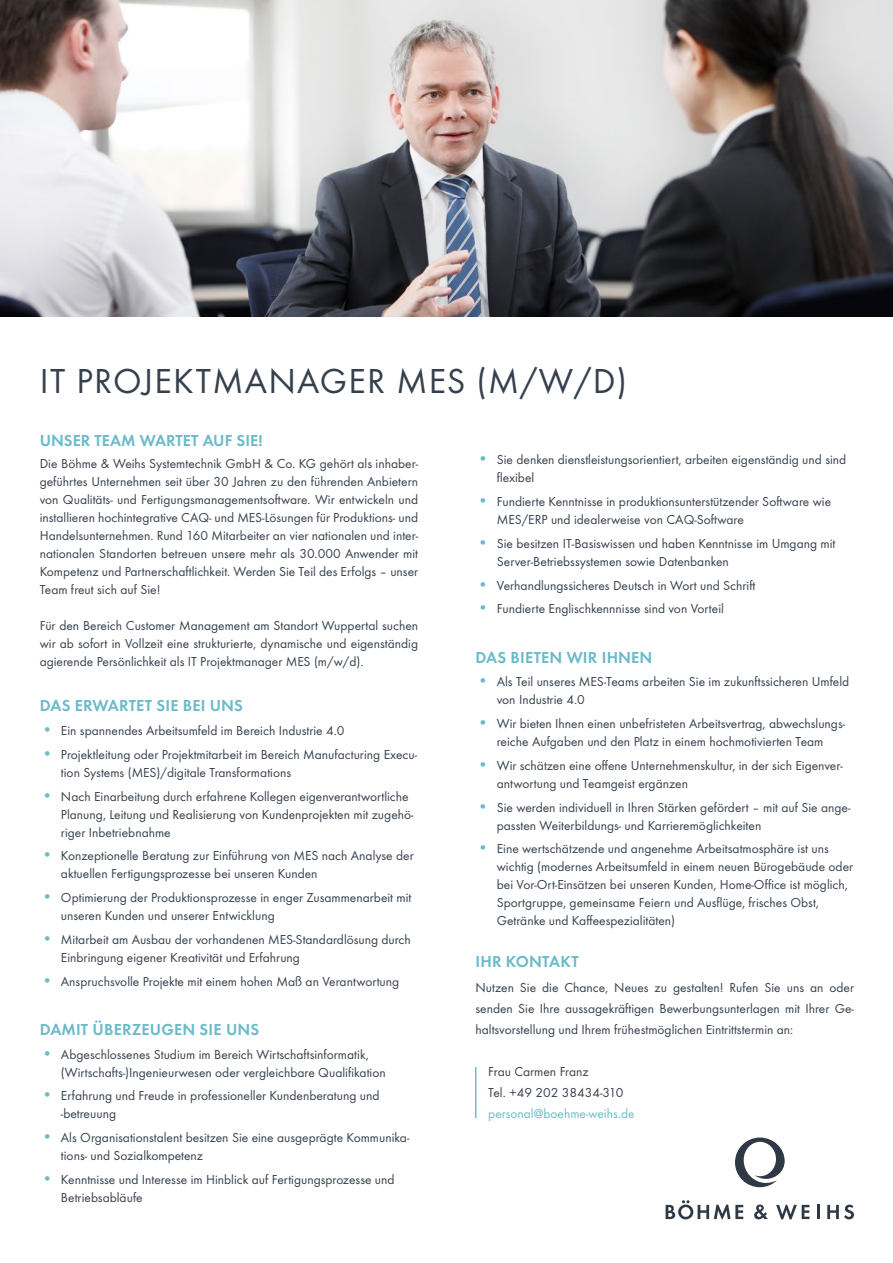
<style>
.page{position:relative;width:893px;height:1263px;background:#fff}
.page>*{position:absolute;margin:0;border:0;box-sizing:border-box;transform-origin:0 0}
.t1{font:36px "Function Pro";letter-spacing:.035em;color:#36404d}
.t2{font:600 16.5px "Function Pro";letter-spacing:.01em;color:#6cbaca}
.t3{font:13.5px/18px "Function Pro";color:#36404d}
.t4{font:13.5px "Function Pro";color:#6cbaca}
.s1{font-weight:500;font-size:16.5px;color:#6cbaca}
</style>
<div class="page">
<img style="left:0;top:0;width:893px;height:317px">
<svg style="left:666px;top:1200px;width:77px;height:19px"></svg>
<svg style="left:754px;top:1204px;width:14px;height:15px"></svg>
<svg style="left:776px;top:1205px;width:33px;height:14px"></svg>
<hr style="left:817px;top:1205px;width:3px;height:14px;background:#2f3845">
<svg style="left:827px;top:1204px;width:27px;height:15px"></svg>
<svg style="left:735px;top:1137px;width:50px;height:50px"></svg>
<hr style="left:475px;top:1067px;width:1px;height:51px;background:#6cbaca">
<h1 class="t1" style="left:40px;top:360px;width:589px">IT PROJEKTMANAGER MES (M/W/D)</h1>
<p class="t2" style="left:40px;top:430px;width:224px">UNSER TEAM WARTET AUF SIE!</p>
<p class="t3" style="left:40px;top:455px;width:380px;text-align:justify">Die Böhme &amp; Weihs Systemtechnik GmbH &amp; Co. KG gehört als inhaber&shy;geführtes Unternehmen seit über 30 Jahren zu den führenden Anbietern von Qualitäts- und Fertigungsmanagementsoftware. Wir entwickeln und installieren hochintegrative CAQ- und MES-Lösungen für Produktions- und Handelsunternehmen. Rund 160 Mitarbeiter an vier nationalen und inter&shy;nationalen Standorten betreuen unsere mehr als 30.000 Anwender mit Kompetenz und Partnerschaftlichkeit. Werden Sie Teil des Erfolgs – unser Team freut sich auf Sie!</p>
<p class="t3" style="left:40px;top:617px;width:380px;text-align:justify">Für den Bereich Customer Management am Standort Wuppertal suchen wir ab sofort in Vollzeit eine strukturierte, dynamische und eigenständig agierende Persönlichkeit als IT Projektmanager MES (m/w/d).</p>
<p class="t2" style="left:40px;top:696px;width:205px">DAS ERWARTET SIE BEI UNS</p>
<p class="t3" style="left:42px;top:721px;width:304px"><span class="s1">•</span> Ein spannendes Arbeitsumfeld im Bereich Industrie 4.0</p>
<p class="t3" style="left:61px;top:745px;width:358px;text-indent:-19px"><span class="s1">•</span> Projektleitung oder Projektmitarbeit im Bereich Manufacturing Execu&shy;tion Systems (MES)/digitale Transformations</p>
<p class="t3" style="left:61px;top:787px;width:354px;text-indent:-19px"><span class="s1">•</span> Nach Einarbeitung durch erfahrene Kollegen eigenverantwortliche<br>Planung, Leitung und Realisierung von Kundenprojekten mit zugehö&shy;riger Inbetriebnahme</p>
<p class="t3" style="left:61px;top:847px;width:354px;text-indent:-19px"><span class="s1">•</span> Konzeptionelle Beratung zur Einführung von MES nach Analyse der aktuellen Fertigungsprozesse bei unseren Kunden</p>
<p class="t3" style="left:61px;top:888px;width:352px;text-indent:-19px"><span class="s1">•</span> Optimierung der Produktionsprozesse in enger Zusammenarbeit mit unseren Kunden und unserer Entwicklung</p>
<p class="t3" style="left:61px;top:930px;width:351px;text-indent:-19px"><span class="s1">•</span> Mitarbeit am Ausbau der vorhandenen MES-Standardlösung durch<br>Einbringung eigener Kreativität und Erfahrung</p>
<p class="t3" style="left:42px;top:972px;width:359px"><span class="s1">•</span> Anspruchsvolle Projekte mit einem hohen Maß an Verantwortung</p>
<p class="t2" style="left:40px;top:1019px;width:221px">DAMIT ÜBERZEUGEN SIE UNS</p>
<p class="t3" style="left:61px;top:1045px;width:326px;text-indent:-19px"><span class="s1">•</span> Abgeschlossenes Studium im Bereich Wirtschaftsinformatik, (Wirtschafts-)Ingenieurwesen oder vergleichbare Qualifikation</p>
<p class="t3" style="left:61px;top:1087px;width:320px;text-indent:-19px"><span class="s1">•</span> Erfahrung und Freude in professioneller Kundenberatung und -betreuung</p>
<p class="t3" style="left:61px;top:1128px;width:350px;text-indent:-19px"><span class="s1">•</span> Als Organisationstalent besitzen Sie eine ausgeprägte Kommunika&shy;tions- und Sozialkompetenz</p>
<p class="t3" style="left:61px;top:1170px;width:335px;text-indent:-19px"><span class="s1">•</span> Kenntnisse und Interesse im Hinblick auf Fertigungsprozesse und<br>Betriebsabläufe</p>
<p class="t3" style="left:497px;top:451px;width:351px;text-indent:-19px"><span class="s1">•</span> Sie denken dienstleistungsorientiert, arbeiten eigenständig und sind flexibel</p>
<p class="t3" style="left:497px;top:492px;width:336px;text-indent:-19px"><span class="s1">•</span> Fundierte Kenntnisse in produktionsunterstützender Software wie<br>MES/ERP und idealerweise von CAQ-Software</p>
<p class="t3" style="left:497px;top:534px;width:340px;text-indent:-19px"><span class="s1">•</span> Sie besitzen IT-Basiswissen und haben Kenntnisse im Umgang mit<br>Server-Betriebssystemen sowie Datenbanken</p>
<p class="t3" style="left:478px;top:576px;width:279px"><span class="s1">•</span> Verhandlungssicheres Deutsch in Wort und Schrift</p>
<p class="t3" style="left:478px;top:600px;width:248px"><span class="s1">•</span> Fundierte Englischkennnisse sind von Vorteil</p>
<p class="t2" style="left:476px;top:647px;width:178px">DAS BIETEN WIR IHNEN</p>
<p class="t3" style="left:497px;top:673px;width:354px;text-indent:-19px"><span class="s1">•</span> Als Teil unseres MES-Teams arbeiten Sie im zukunftssicheren Umfeld von Industrie 4.0</p>
<p class="t3" style="left:478px;top:714px;width:369px;text-align:center"><span class="s1">•</span> Wir bieten Ihnen einen unbefristeten Arbeitsvertrag, abwechslungs&shy;reiche Aufgaben und den Platz in einem hochmotivierten Team</p>
<p class="t3" style="left:497px;top:756px;width:348px;text-indent:-19px"><span class="s1">•</span> Wir schätzen eine offene Unternehmenskultur, in der sich Eigenver&shy;antwortung und Teamgeist ergänzen</p>
<p class="t3" style="left:497px;top:798px;width:355px;text-indent:-19px"><span class="s1">•</span> Sie werden individuell in Ihren Stärken gefördert – mit auf Sie ange&shy;passten Weiterbildungs- und Karrieremöglichkeiten</p>
<p class="t3" style="left:497px;top:840px;width:358px;text-indent:-19px"><span class="s1">•</span> Eine wertschätzende und angenehme Arbeitsatmosphäre ist uns wichtig (modernes Arbeitsumfeld in einem neuen Bürogebäude oder bei Vor-Ort-Einsätzen bei unseren Kunden, Home-Office ist möglich, Sportgruppe, gemeinsame Feiern und Ausflüge, frisches Obst, Getränke und Kaffeespezialitäten)</p>
<p class="t2" style="left:476px;top:951px;width:105px">IHR KONTAKT</p>
<p class="t3" style="left:475px;top:977px;width:380px;line-height:21px;text-align:justify">Nutzen Sie die Chance, Neues zu gestalten! Rufen Sie uns an oder senden Sie Ihre aussagekräftigen Bewerbungsunterlagen mit Ihrer Ge&shy;haltsvorstellung und Ihrem frühestmöglichen Eintrittstermin an:</p>
<p class="t3" style="left:488px;top:1061px;width:137px;line-height:21px">Frau Carmen Franz<br>Tel. +49 202 38434-310</p>
<p class="t4" style="left:488px;top:1106px;width:148px">personal@boehme-weihs.de</p>
</div>
